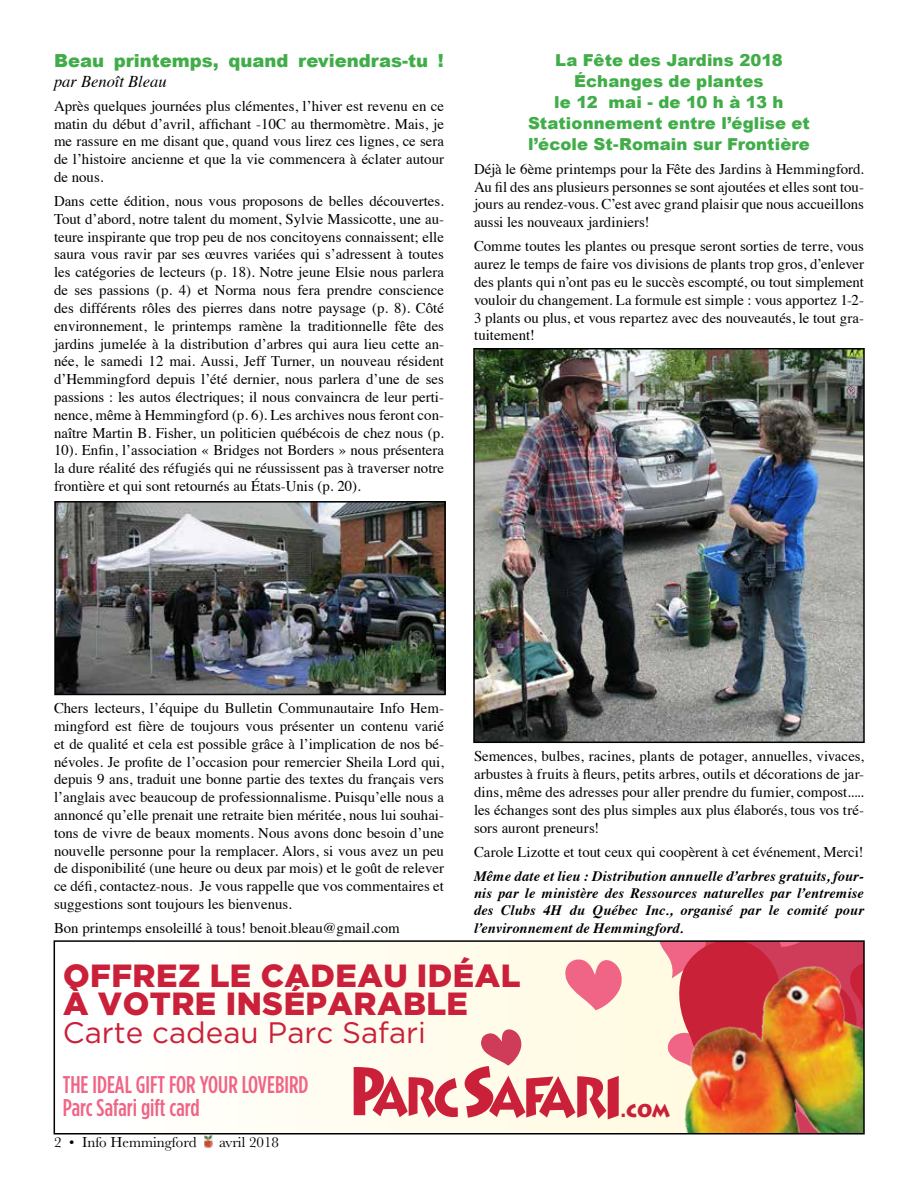
<style>
.page{position:relative;width:918px;height:1188px;background:#fff}
.page>*{position:absolute;margin:0;border:0;box-sizing:border-box;transform-origin:0 0}
.t1{font:900 32.1px/28.3px "Gotham";letter-spacing:.015em;color:#ca2039}
.t2{font:29.55px "Gotham";color:#ca2039}
.t3{font:500 24.15px/23.1px "Gotham Condensed";color:#f06486}
.t4{font:900 21.45px "Lithos Pro";color:#ca2039;scale:.86 1}
.t5{font:900 18px "Arial";color:#41ad49}
.t6{font:900 16.5px/21px "Arial";letter-spacing:.005em;color:#41ad49;text-align:center}
.t7{font:italic 16.5px "Times";color:#000}
.t8{font:15px "Baskerville";color:#000}
.t9{font:14.85px/17.9px "Times";color:#000;text-align:justify}
.t10{font:italic 700 14.4px/17.4px "Times";letter-spacing:.01em;color:#000;text-align:justify}
</style>
<div class="page">
<svg style="left:204px;top:1136px;width:9px;height:11px"></svg>
<div style="left:126px;top:941px;width:582px;height:193px;background:#fffdf2"></div>
<svg style="left:565px;top:959px;width:56px;height:51px"></svg>
<svg style="left:465px;top:1029px;width:154px;height:90px"></svg>
<svg style="left:354px;top:1067px;width:104px;height:51px"></svg>
<img style="left:621px;top:943px;width:241px;height:189px">
<div style="left:54px;top:940px;width:811px;height:195px;border:2px solid #000"></div>
<img style="left:57px;top:504px;width:386px;height:188px">
<div style="left:54px;top:501px;width:392px;height:194px;border:2px solid #000"></div>
<img style="left:476px;top:351px;width:386px;height:389px">
<div style="left:473px;top:348px;width:392px;height:395px;border:2px solid #000"></div>
<p class="t5" style="left:54px;top:47px;width:391px">Beau printemps, quand reviendras-tu !</p>
<p class="t7" style="left:54px;top:67px;width:114px">par Benoît Bleau</p>
<p class="t9" style="left:54px;top:96px;width:392px">Après quelques journées plus clémentes, l’hiver est revenu en ce matin du début d’avril, affichant -10C au thermomètre. Mais, je me rassure en me disant que, quand vous lirez ces lignes, ce sera de l’histoire ancienne et que la vie commencera à éclater autour de nous.</p>
<p class="t9" style="left:54px;top:191px;width:392px">Dans cette édition, nous vous proposons de belles découvertes.<br>Tout d’abord, notre talent du moment, Sylvie Massicotte, une au&shy;teure inspirante que trop peu de nos concitoyens connaissent; elle saura vous ravir par ses œuvres variées qui s’adressent à toutes les catégories de lecteurs (p. 18). Notre jeune Elsie nous parlera de ses passions (p. 4) et Norma nous fera prendre conscience des différents rôles des pierres dans notre paysage (p. 8). Côté environnement, le printemps ramène la traditionnelle fête des jardins jumelée à la distribution d’arbres qui aura lieu cette an&shy;née, le samedi 12 mai. Aussi, Jeff Turner, un nouveau résident d’Hemmingford depuis l’été dernier, nous parlera d’une de ses passions : les autos électriques; il nous convaincra de leur perti&shy;nence, même à Hemmingford (p. 6). Les archives nous feront con&shy;naître Martin B. Fisher, un politicien québécois de chez nous (p.<br>10). Enfin, l’association « Bridges not Borders » nous présentera la dure réalité des réfugiés qui ne réussissent pas à traverser notre frontière et qui sont retournés au États-Unis (p. 20).</p>
<p class="t6" style="left:528px;top:49px;width:283px">La Fête des Jardins 2018<br>Échanges de plantes<br>le 12 mai - de 10 h à 13 h<br>Stationnement entre l’église et l’école St-Romain sur Frontière</p>
<p class="t9" style="left:474px;top:159px;width:392px">Déjà le 6ème printemps pour la Fête des Jardins à Hemmingford.<br>Au fil des ans plusieurs personnes se sont ajoutées et elles sont tou&shy;jours au rendez-vous. C’est avec grand plaisir que nous accueillons aussi les nouveaux jardiniers!</p>
<p class="t9" style="left:474px;top:236px;width:392px">Comme toutes les plantes ou presque seront sorties de terre, vous aurez le temps de faire vos divisions de plants trop gros, d’enlever des plants qui n’ont pas eu le succès escompté, ou tout simplement vouloir du changement. La formule est simple : vous apportez 1-2- 3 plants ou plus, et vous repartez avec des nouveautés, le tout gra&shy;tuitement!</p>
<p class="t9" style="left:54px;top:698px;width:392px">Chers lecteurs, l’équipe du Bulletin Communautaire Info Hem&shy;mingford est fière de toujours vous présenter un contenu varié et de qualité et cela est possible grâce à l’implication de nos bé&shy;névoles. Je profite de l’occasion pour remercier Sheila Lord qui, depuis 9 ans, traduit une bonne partie des textes du français vers l’anglais avec beaucoup de professionnalisme. Puisqu’elle nous a annoncé qu’elle prenait une retraite bien méritée, nous lui souhai&shy;tons de vivre de beaux moments. Nous avons donc besoin d’une nouvelle personne pour la remplacer. Alors, si vous avez un peu de disponibilité (une heure ou deux par mois) et le goût de relever ce défi, contactez-nous. Je vous rappelle que vos commentaires et suggestions sont toujours les bienvenus.</p>
<p class="t9" style="left:54px;top:918px;width:347px">Bon printemps ensoleillé à tous! benoit.bleau@gmail.com</p>
<p class="t9" style="left:474px;top:746px;width:392px">Semences, bulbes, racines, plants de potager, annuelles, vivaces, arbustes à fruits à fleurs, petits arbres, outils et décorations de jar&shy;dins, même des adresses pour aller prendre du fumier, compost..... les échanges sont des plus simples aux plus élaborés, tous vos tré&shy;sors auront preneurs!</p>
<p class="t9" style="left:474px;top:841px;width:391px">Carole Lizotte et tout ceux qui coopèrent à cet événement, Merci!</p>
<p class="t10" style="left:474px;top:866px;width:392px">Même date et lieu : Distribution annuelle d’arbres gratuits, four&shy;nis par le ministère des Ressources naturelles par l’entremise des Clubs 4H du Québec Inc., organisé par le comité pour l’environnement de Hemmingford.</p>
<h1 class="t1" style="left:63px;top:960px;width:459px">OFFREZ LE CADEAU IDÉAL<br>À VOTRE INSÉPARABLE</h1>
<h2 class="t2" style="left:63px;top:1016px;width:365px">Carte cadeau Parc Safari</h2>
<h3 class="t3" style="left:63px;top:1073px;width:247px">THE IDEAL GIFT FOR YOUR LOVEBIRD<br>Parc Safari gift card</h3>
<p class="t8" style="left:54px;top:1132px;width:144px">2 • Info Hemmingford</p>
<p class="t8" style="left:219px;top:1132px;width:62px">avril 2018</p>
<h3 class="t4" style="left:620px;top:1096px;width:59px">.com</h3>
</div>
